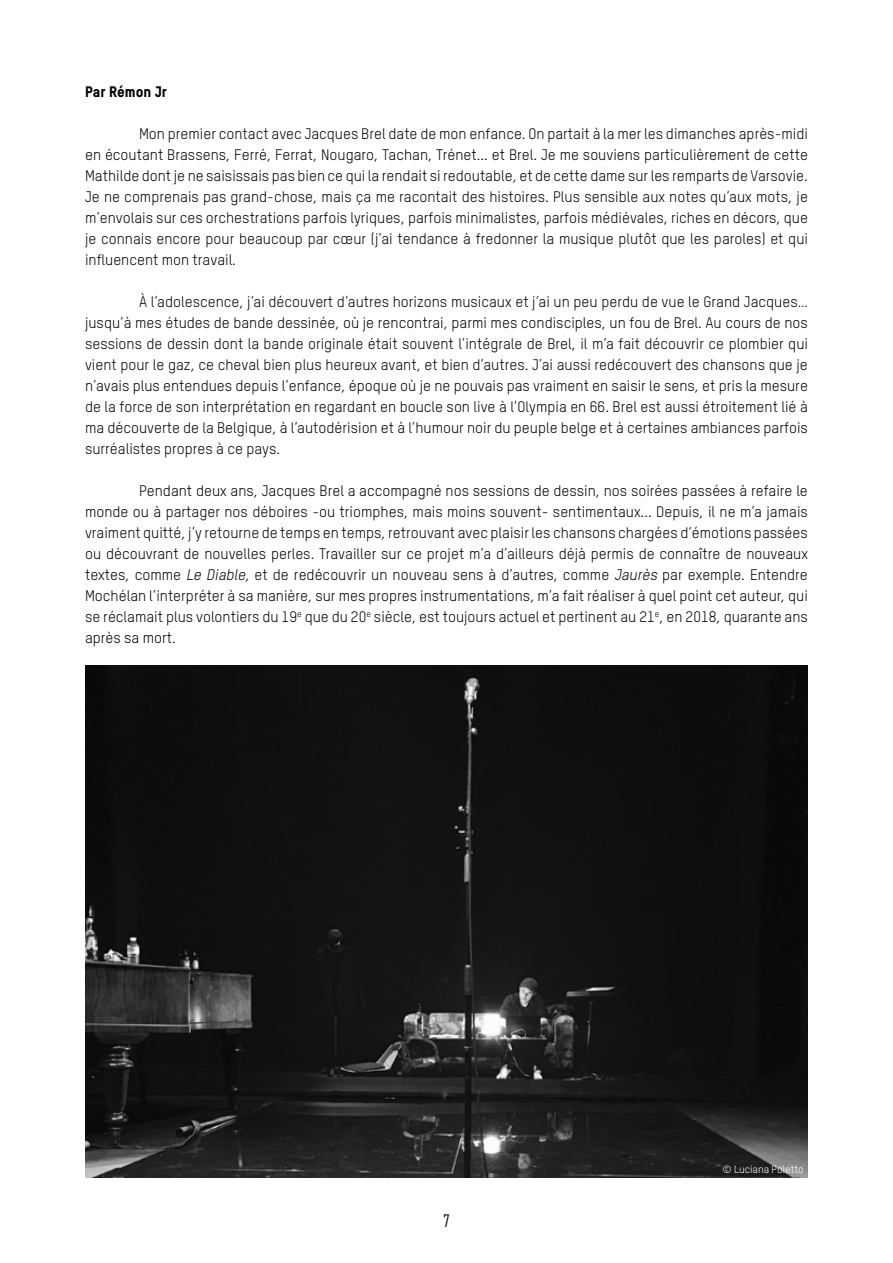
<style>
.page{position:relative;width:893px;height:1263px;background:#fff}
.page>*{position:absolute;margin:0;border:0;box-sizing:border-box;transform-origin:0 0}
.t1{font:16.5px "Agency FB";color:#000}
.t2{font:15px/21px "TSTAR";color:#000;text-align:justify}
.t3{font:800 15px "TSTAR";color:#000}
.t4{font:10.5px "TSTAR";color:#fff}
.s1{font-style:italic}
</style>
<div class="page">
<img style="left:85px;top:665px;width:723px;height:513px">
<p class="t3" style="left:85px;top:82px;width:83px">Par Rémon Jr</p>
<p class="t2" style="left:85px;top:123px;width:724px;text-indent:54px">Mon premier contact avec Jacques Brel date de mon enfance. On partait à la mer les dimanches après-midi en écoutant Brassens, Ferré, Ferrat, Nougaro, Tachan, Trénet... et Brel. Je me souviens particulièrement de cette Mathilde dont je ne saisissais pas bien ce qui la rendait si redoutable, et de cette dame sur les remparts de Varsovie.<br>Je ne comprenais pas grand-chose, mais ça me racontait des histoires. Plus sensible aux notes qu’aux mots, je m’envolais sur ces orchestrations parfois lyriques, parfois minimalistes, parfois médiévales, riches en décors, que je connais encore pour beaucoup par cœur (j’ai tendance à fredonner la musique plutôt que les paroles) et qui influencent mon travail.</p>
<p class="t2" style="left:85px;top:291px;width:724px;text-indent:54px">À l’adolescence, j’ai découvert d’autres horizons musicaux et j’ai un peu perdu de vue le Grand Jacques… jusqu’à mes études de bande dessinée, où je rencontrai, parmi mes condisciples, un fou de Brel. Au cours de nos sessions de dessin dont la bande originale était souvent l’intégrale de Brel, il m’a fait découvrir ce plombier qui vient pour le gaz, ce cheval bien plus heureux avant, et bien d’autres. J’ai aussi redécouvert des chansons que je n’avais plus entendues depuis l’enfance, époque où je ne pouvais pas vraiment en saisir le sens, et pris la mesure de la force de son interprétation en regardant en boucle son live à l’Olympia en 66. Brel est aussi étroitement lié à ma découverte de la Belgique, à l’autodérision et à l’humour noir du peuple belge et à certaines ambiances parfois surréalistes propres à ce pays.</p>
<p class="t2" style="left:85px;top:480px;width:724px;text-indent:54px">Pendant deux ans, Jacques Brel a accompagné nos sessions de dessin, nos soirées passées à refaire le monde ou à partager nos déboires -ou triomphes, mais moins souvent- sentimentaux... Depuis, il ne m’a jamais vraiment quitté, j’y retourne de temps en temps, retrouvant avec plaisir les chansons chargées d’émotions passées ou découvrant de nouvelles perles. Travailler sur ce projet m’a d’ailleurs déjà permis de connaître de nouveaux textes, comme <span class="s1">Le Diable</span>, et de redécouvrir un nouveau sens à d’autres, comme <span class="s1">Jaurès</span> par exemple. Entendre Mochélan l’interpréter à sa manière, sur mes propres instrumentations, m’a fait réaliser à quel point cet auteur, qui se réclamait plus volontiers du 19<sup>e</sup> que du 20<sup>e</sup> siècle, est toujours actuel et pertinent au 21<sup>e</sup>, en 2018, quarante ans après sa mort.</p>
<p class="t1" style="left:443px;top:1210px;width:7px">7</p>
<p class="t4" style="left:722px;top:1163px;width:83px">© Luciana Poletto</p>
</div>
